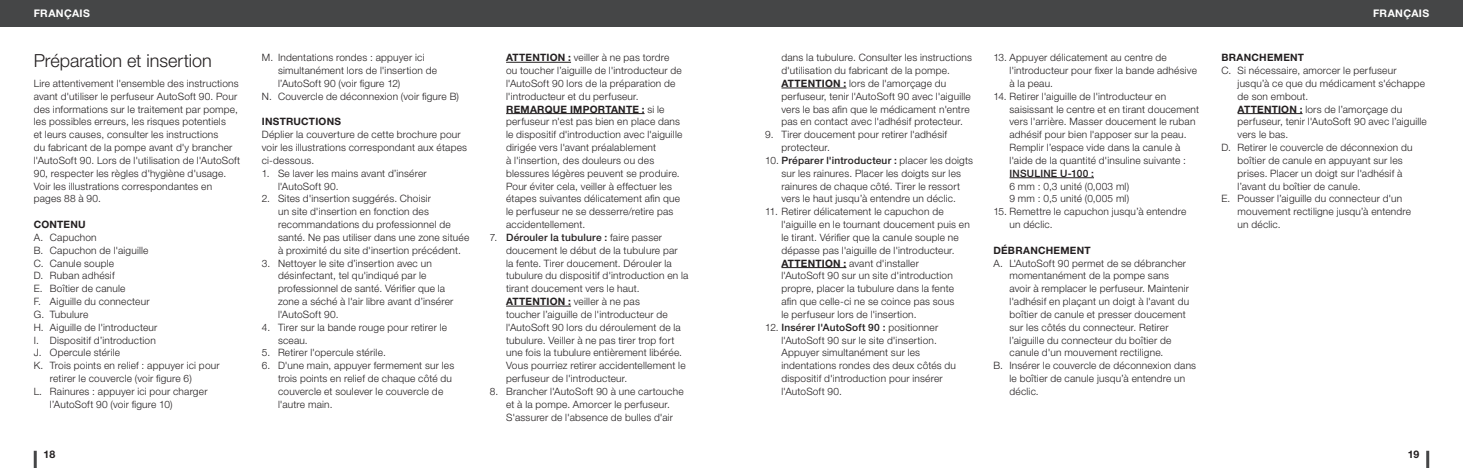
<style>
.page{position:relative;width:1463px;height:468px;background:#fff}
.page>*{position:absolute;margin:0;border:0;box-sizing:border-box;transform-origin:0 0}
.Section_Title__Lrg_IFU{font:300 18px "Helvetica Neue LT Pro";letter-spacing:-.005em;color:#231f20}
.t1{font:700 10.5px "Helvetica Neue LT Pro";letter-spacing:.035em;color:#fff}
.t2{font:700 10.5px "Helvetica Neue LT Pro";color:#231f20}
.Numbered_List__Lrg_IFU{font:300 10.2px/12.8px "Helvetica Neue LT Pro";letter-spacing:.02em;color:#231f20}
.Body__Lrg_IFU{font:300 10.2px/12.8px "Helvetica Neue LT Pro";letter-spacing:.02em;color:#231f20}
.Body_Indented__Lrg_IFU{font:300 10.2px/12.9px "Helvetica Neue LT Pro";letter-spacing:.02em;color:#231f20}
.Alpha_List_-_Roman_Numerals__Lrg_IFU{font:300 10.2px/12.9px "Helvetica Neue LT Pro";letter-spacing:.02em;color:#231f20}
.Subhead__Lrg_IFU{font:700 10.2px "Helvetica Neue LT Pro";letter-spacing:.025em;color:#231f20}
.Body_Indented__Lrg_IFU-2{font:500 10.2px "Helvetica Neue LT Pro";letter-spacing:.02em;color:#231f20}
.s1{font-weight:700}
.s2{font-weight:500}
</style>
<div class="page">
<div style="left:0;top:0;width:731px;height:27px;background:#454647"></div>
<div style="left:731px;top:0;width:732px;height:27px;background:#454647"></div>
<hr style="left:34px;top:450px;width:3px;height:18px;background:#454647">
<hr style="left:1426px;top:450px;width:3px;height:18px;background:#454647">
<hr style="left:506px;top:62px;width:65px;height:1px;background:#231f20">
<hr style="left:506px;top:113px;width:138px;height:1px;background:#231f20">
<hr style="left:506px;top:306px;width:65px;height:1px;background:#231f20">
<hr style="left:781px;top:88px;width:65px;height:1px;background:#231f20">
<hr style="left:781px;top:267px;width:65px;height:1px;background:#231f20">
<hr style="left:1009px;top:177px;width:85px;height:1px;background:#231f20">
<hr style="left:1237px;top:113px;width:65px;height:1px;background:#231f20">
<p class="t1" style="left:34px;top:7px;width:58px">FRANÇAIS</p>
<p class="t1" style="left:1373px;top:7px;width:58px">FRANÇAIS</p>
<p class="Section_Title__Lrg_IFU" style="left:34px;top:49px;width:179px">Préparation et insertion</p>
<p class="Body__Lrg_IFU" style="left:34px;top:77px;width:208px">Lire attentivement l'ensemble des instructions avant d'utiliser le perfuseur AutoSoft 90. Pour des informations sur le traitement par pompe, les possibles erreurs, les risques potentiels<br>et leurs causes, consulter les instructions<br>du fabricant de la pompe avant d'y brancher l'AutoSoft 90. Lors de l'utilisation de l'AutoSoft 90, respecter les règles d'hygiène d'usage.<br>Voir les illustrations correspondantes en pages 88 à 90.</p>
<p class="Subhead__Lrg_IFU" style="left:34px;top:218px;width:54px">CONTENU</p>
<p class="Body__Lrg_IFU" style="left:34px;top:231px;width:65px">A. Capuchon</p>
<p class="Body__Lrg_IFU" style="left:34px;top:243px;width:116px">B. Capuchon de l'aiguille</p>
<p class="Body__Lrg_IFU" style="left:34px;top:256px;width:82px">C. Canule souple</p>
<p class="Body__Lrg_IFU" style="left:34px;top:269px;width:82px">D. Ruban adhésif</p>
<p class="Body__Lrg_IFU" style="left:34px;top:282px;width:93px">E. Boîtier de canule</p>
<p class="Body__Lrg_IFU" style="left:34px;top:295px;width:117px">F. Aiguille du connecteur</p>
<p class="Body__Lrg_IFU" style="left:34px;top:308px;width:56px">G. Tubulure</p>
<p class="Body__Lrg_IFU" style="left:34px;top:320px;width:125px">H. Aiguille de l'introducteur</p>
<p class="Body__Lrg_IFU" style="left:34px;top:333px;width:124px">I. Dispositif d’introduction</p>
<p class="Body__Lrg_IFU" style="left:34px;top:346px;width:88px">J. Opercule stérile</p>
<p class="Body__Lrg_IFU" style="left:50px;top:359px;width:171px;text-indent:-16px">K. Trois points en relief : appuyer ici pour retirer le couvercle (voir figure 6)</p>
<p class="Body__Lrg_IFU" style="left:50px;top:384px;width:159px;text-indent:-16px">L. Rainures : appuyer ici pour charger l’AutoSoft 90 (voir figure 10)</p>
<p class="Numbered_List__Lrg_IFU" style="left:506px;top:51px;width:177px"><span class="s1">ATTENTION :</span> veiller à ne pas tordre ou toucher l’aiguille de l'introducteur de l'AutoSoft 90 lors de la préparation de l'introducteur et du perfuseur.</p>
<p class="Numbered_List__Lrg_IFU" style="left:506px;top:102px;width:178px"><span class="s1">REMARQUE IMPORTANTE :</span> si le perfuseur n'est pas bien en place dans le dispositif d'introduction avec l'aiguille dirigée vers l'avant préalablement<br>à l'insertion, des douleurs ou des blessures légères peuvent se produire.<br>Pour éviter cela, veiller à effectuer les étapes suivantes délicatement afin que le perfuseur ne se desserre/retire pas accidentellement.</p>
<p class="Numbered_List__Lrg_IFU" style="left:506px;top:231px;width:184px;text-indent:-16px">7. <span class="s2">Dérouler la tubulure :</span> faire passer doucement le début de la tubulure par<br>la fente. Tirer doucement. Dérouler la tubulure du dispositif d'introduction en la tirant doucement vers le haut.</p>
<p class="Body_Indented__Lrg_IFU" style="left:506px;top:295px;width:181px"><span class="s1">ATTENTION :</span> veiller à ne pas<br>toucher l’aiguille de l'introducteur de l'AutoSoft 90 lors du déroulement de la tubulure. Veiller à ne pas tirer trop fort une fois la tubulure entièrement libérée.<br>Vous pourriez retirer accidentellement le perfuseur de l'introducteur.</p>
<p class="Numbered_List__Lrg_IFU" style="left:490px;top:384px;width:195px;text-align:center">8. Brancher l'AutoSoft 90 à une cartouche et à la pompe. Amorcer le perfuseur.<br>S'assurer de l'absence de bulles d'air</p>
<p class="Numbered_List__Lrg_IFU" style="left:1009px;top:51px;width:189px;text-indent:-16px">13. Appuyer délicatement au centre de l'introducteur pour fixer la bande adhésive à la peau.</p>
<p class="Numbered_List__Lrg_IFU" style="left:1009px;top:89px;width:191px;text-indent:-16px">14. Retirer l'aiguille de l'introducteur en saisissant le centre et en tirant doucement vers l'arrière. Masser doucement le ruban adhésif pour bien l'apposer sur la peau.<br>Remplir l’espace vide dans la canule à l'aide de la quantité d'insuline suivante :</p>
<p class="Body_Indented__Lrg_IFU-2" style="left:1009px;top:167px;width:86px">INSULINE U-100 :</p>
<p class="Body_Indented__Lrg_IFU" style="left:1009px;top:179px;width:121px">6 mm : 0,3 unité (0,003 ml)</p>
<p class="Body_Indented__Lrg_IFU" style="left:1009px;top:192px;width:121px">9 mm : 0,5 unité (0,005 ml)</p>
<p class="Body__Lrg_IFU" style="left:1009px;top:205px;width:178px;text-indent:-16px">15. Remettre le capuchon jusqu’à entendre un déclic.</p>
<p class="Subhead__Lrg_IFU" style="left:993px;top:244px;width:99px">DÉBRANCHEMENT</p>
<p class="Alpha_List_-_Roman_Numerals__Lrg_IFU" style="left:1009px;top:256px;width:181px;text-indent:-16px">A. L'AutoSoft 90 permet de se débrancher momentanément de la pompe sans avoir à remplacer le perfuseur. Maintenir l'adhésif en plaçant un doigt à l'avant du boîtier de canule et presser doucement sur les côtés du connecteur. Retirer l’aiguille du connecteur du boîtier de canule d'un mouvement rectiligne.</p>
<p class="Alpha_List_-_Roman_Numerals__Lrg_IFU" style="left:1009px;top:359px;width:188px;text-indent:-16px">B. Insérer le couvercle de déconnexion dans le boîtier de canule jusqu’à entendre un déclic.</p>
<p class="Subhead__Lrg_IFU" style="left:1221px;top:51px;width:84px">BRANCHEMENT</p>
<p class="Alpha_List_-_Roman_Numerals__Lrg_IFU" style="left:1237px;top:64px;width:189px;text-indent:-16px">C. Si nécessaire, amorcer le perfuseur jusqu’à ce que du médicament s'échappe de son embout.</p>
<p class="Body_Indented__Lrg_IFU" style="left:1237px;top:102px;width:191px"><span class="s1">ATTENTION :</span> lors de l’amorçage du perfuseur, tenir l'AutoSoft 90 avec l’aiguille vers le bas.</p>
<p class="Alpha_List_-_Roman_Numerals__Lrg_IFU" style="left:1237px;top:141px;width:176px;text-indent:-16px">D. Retirer le couvercle de déconnexion du boîtier de canule en appuyant sur les prises. Placer un doigt sur l'adhésif à l’avant du boîtier de canule.</p>
<p class="Alpha_List_-_Roman_Numerals__Lrg_IFU" style="left:1237px;top:192px;width:175px;text-indent:-16px">E. Pousser l’aiguille du connecteur d'un mouvement rectiligne jusqu’à entendre un déclic.</p>
<p class="Numbered_List__Lrg_IFU" style="left:781px;top:51px;width:192px">dans la tubulure. Consulter les instructions d'utilisation du fabricant de la pompe.</p>
<p class="Body_Indented__Lrg_IFU" style="left:781px;top:77px;width:191px"><span class="s1">ATTENTION :</span> lors de l'amorçage du perfuseur, tenir l'AutoSoft 90 avec l'aiguille vers le bas afin que le médicament n'entre pas en contact avec l'adhésif protecteur.</p>
<p class="Numbered_List__Lrg_IFU" style="left:781px;top:128px;width:167px;text-indent:-16px">9. Tirer doucement pour retirer l'adhésif protecteur.</p>
<p class="Numbered_List__Lrg_IFU" style="left:765px;top:154px;width:209px;text-align:center">10. <span class="s2">Préparer l'introducteur :</span> placer les doigts sur les rainures. Placer les doigts sur les rainures de chaque côté. Tirer le ressort<br>vers le haut jusqu’à entendre un déclic.</p>
<p class="Numbered_List__Lrg_IFU" style="left:781px;top:205px;width:190px;text-indent:-16px">11. Retirer délicatement le capuchon de l'aiguille en le tournant doucement puis en le tirant. Vérifier que la canule souple ne dépasse pas l'aiguille de l'introducteur.</p>
<p class="Body_Indented__Lrg_IFU" style="left:781px;top:256px;width:174px"><span class="s1">ATTENTION :</span> avant d'installer l'AutoSoft 90 sur un site d'introduction propre, placer la tubulure dans la fente afin que celle-ci ne se coince pas sous le perfuseur lors de l'insertion.</p>
<p class="Numbered_List__Lrg_IFU" style="left:781px;top:320px;width:176px;text-indent:-16px">12. <span class="s2">Insérer l'AutoSoft 90 :</span> positionner l'AutoSoft 90 sur le site d'insertion.<br>Appuyer simultanément sur les indentations rondes des deux côtés du dispositif d'introduction pour insérer l'AutoSoft 90.</p>
<p class="Body__Lrg_IFU" style="left:278px;top:51px;width:161px;text-indent:-16px">M. Indentations rondes : appuyer ici simultanément lors de l'insertion de l’AutoSoft 90 (voir figure 12)</p>
<p class="Body__Lrg_IFU" style="left:262px;top:89px;width:199px">N. Couvercle de déconnexion (voir figure B)</p>
<p class="Subhead__Lrg_IFU" style="left:262px;top:115px;width:81px">INSTRUCTIONS</p>
<p class="Body__Lrg_IFU" style="left:262px;top:128px;width:207px">Déplier la couverture de cette brochure pour voir les illustrations correspondant aux étapes ci-dessous.</p>
<p class="Numbered_List__Lrg_IFU" style="left:278px;top:166px;width:150px;text-indent:-16px">1. Se laver les mains avant d’insérer l'AutoSoft 90.</p>
<p class="Numbered_List__Lrg_IFU" style="left:278px;top:192px;width:193px;text-indent:-16px">2. Sites d'insertion suggérés. Choisir<br>un site d'insertion en fonction des recommandations du professionnel de santé. Ne pas utiliser dans une zone située à proximité du site d'insertion précédent.</p>
<p class="Numbered_List__Lrg_IFU" style="left:278px;top:256px;width:177px;text-indent:-16px">3. Nettoyer le site d’insertion avec un désinfectant, tel qu'indiqué par le professionnel de santé. Vérifier que la zone a séché à l'air libre avant d’insérer l'AutoSoft 90.</p>
<p class="Numbered_List__Lrg_IFU" style="left:278px;top:320px;width:170px;text-indent:-16px">4. Tirer sur la bande rouge pour retirer le sceau.</p>
<p class="Numbered_List__Lrg_IFU" style="left:262px;top:346px;width:125px">5. Retirer l'opercule stérile.</p>
<p class="Numbered_List__Lrg_IFU" style="left:278px;top:359px;width:178px;text-indent:-16px">6. D'une main, appuyer fermement sur les trois points en relief de chaque côté du couvercle et soulever le couvercle de l'autre main.</p>
<p class="t2" style="left:43px;top:448px;width:13px">18</p>
<p class="t2" style="left:1408px;top:448px;width:13px">19</p>
</div>
